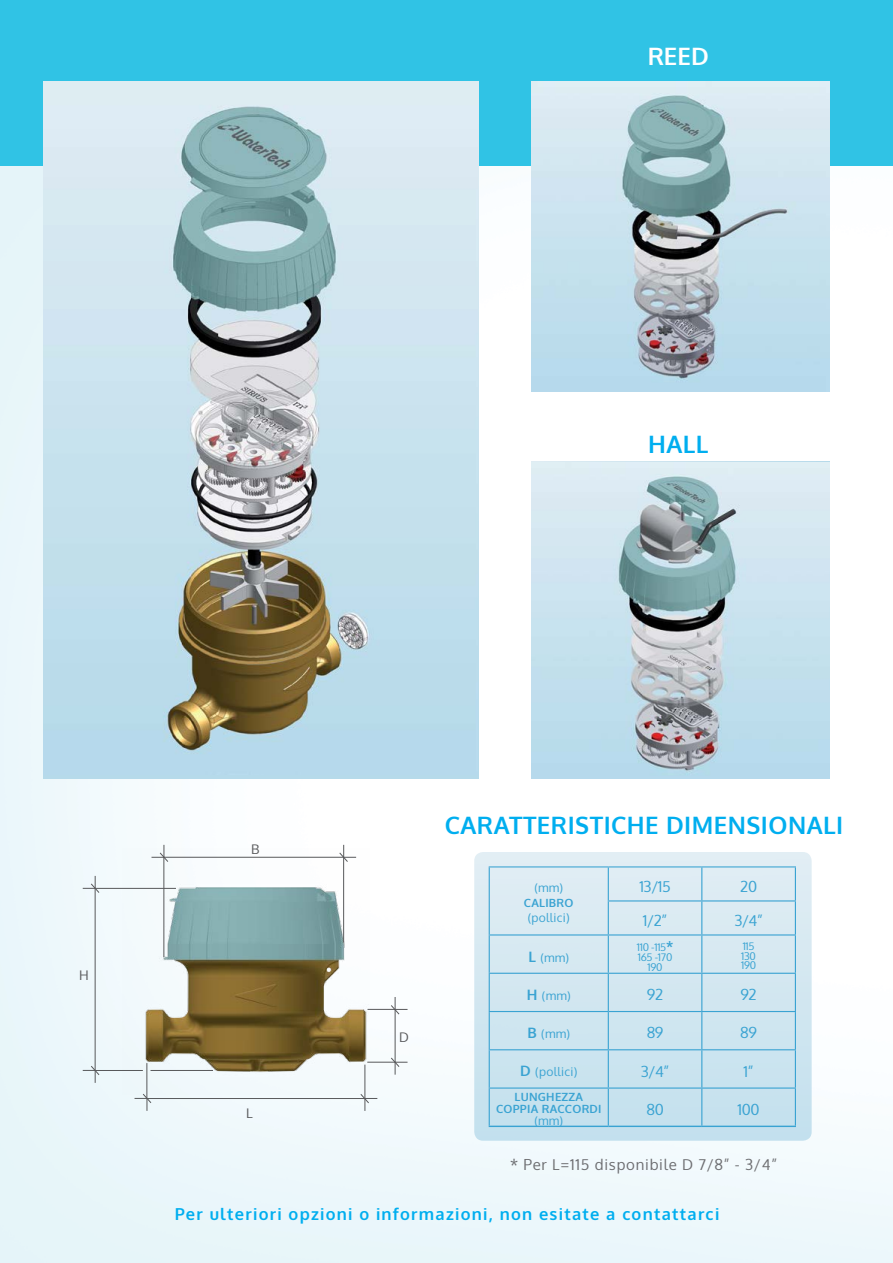
<style>
.page{position:relative;width:893px;height:1263px;background:#fff}
.page>*{position:absolute;margin:0;border:0;box-sizing:border-box;transform-origin:0 0}
.t1{font:700 24px "Oxygen";letter-spacing:.02em;color:#00aeef}
.t2{font:700 24px "Oxygen";color:#fff}
.t3{font:700 16.5px "Oxygen";letter-spacing:.075em;color:#00aeef}
.t4{font:15px "Oxygen";letter-spacing:-.025em;color:#3aa3d2}
.t5{font:15px "Oxygen";letter-spacing:.05em;color:#6d6e71}
.t6{font:13.35px "Oxygen";color:#58595b}
.t7{font:12px "Oxygen";letter-spacing:.025em;color:#3aa3d2}
.t8{font:700 11.25px/12px "Oxygen";letter-spacing:.025em;color:#3aa3d2;text-align:center}
.t9{font:10.5px/9.9px "Oxygen";letter-spacing:-.025em;color:#3aa3d2;text-align:center}
.s1{font-weight:700;font-size:14.4px}
.s2{font-weight:700;font-size:13.5px}
</style>
<div class="page">
<div style="left:0;top:0;width:893px;height:166px;background:#30c3e5"></div>
<div style="left:474px;top:852px;width:338px;height:289px;background:linear-gradient(to bottom,#e1edf4,#c0dfed);border-radius:9px"></div>
<hr style="left:489px;top:867px;width:1px;height:34px;background:#3aa3d2">
<hr style="left:608px;top:867px;width:1px;height:33px;background:#3aa3d2">
<hr style="left:701px;top:867px;width:1px;height:33px;background:#3aa3d2">
<hr style="left:795px;top:867px;width:1px;height:33px;background:#3aa3d2">
<hr style="left:489px;top:901px;width:1px;height:33px;background:#3aa3d2">
<hr style="left:608px;top:901px;width:1px;height:33px;background:#3aa3d2">
<hr style="left:701px;top:901px;width:1px;height:33px;background:#3aa3d2">
<hr style="left:795px;top:901px;width:1px;height:33px;background:#3aa3d2">
<hr style="left:608px;top:900px;width:94px;height:1px;background:#3aa3d2">
<hr style="left:702px;top:900px;width:94px;height:1px;background:#3aa3d2">
<hr style="left:489px;top:934px;width:119px;height:1px;background:#3aa3d2">
<hr style="left:489px;top:935px;width:1px;height:38px;background:#3aa3d2">
<hr style="left:608px;top:934px;width:94px;height:1px;background:#3aa3d2">
<hr style="left:608px;top:935px;width:1px;height:38px;background:#3aa3d2">
<hr style="left:702px;top:934px;width:94px;height:1px;background:#3aa3d2">
<hr style="left:701px;top:935px;width:1px;height:38px;background:#3aa3d2">
<hr style="left:795px;top:935px;width:1px;height:38px;background:#3aa3d2">
<hr style="left:489px;top:973px;width:119px;height:1px;background:#3aa3d2">
<hr style="left:489px;top:974px;width:1px;height:37px;background:#3aa3d2">
<hr style="left:608px;top:973px;width:94px;height:1px;background:#3aa3d2">
<hr style="left:608px;top:974px;width:1px;height:37px;background:#3aa3d2">
<hr style="left:702px;top:973px;width:94px;height:1px;background:#3aa3d2">
<hr style="left:701px;top:974px;width:1px;height:37px;background:#3aa3d2">
<hr style="left:795px;top:974px;width:1px;height:37px;background:#3aa3d2">
<hr style="left:489px;top:1011px;width:119px;height:1px;background:#3aa3d2">
<hr style="left:489px;top:1012px;width:1px;height:37px;background:#3aa3d2">
<hr style="left:608px;top:1011px;width:94px;height:1px;background:#3aa3d2">
<hr style="left:608px;top:1012px;width:1px;height:37px;background:#3aa3d2">
<hr style="left:702px;top:1011px;width:94px;height:1px;background:#3aa3d2">
<hr style="left:701px;top:1012px;width:1px;height:37px;background:#3aa3d2">
<hr style="left:795px;top:1012px;width:1px;height:37px;background:#3aa3d2">
<hr style="left:489px;top:1049px;width:119px;height:1px;background:#3aa3d2">
<hr style="left:489px;top:1050px;width:1px;height:37px;background:#3aa3d2">
<hr style="left:608px;top:1049px;width:94px;height:1px;background:#3aa3d2">
<hr style="left:608px;top:1050px;width:1px;height:37px;background:#3aa3d2">
<hr style="left:702px;top:1049px;width:94px;height:1px;background:#3aa3d2">
<hr style="left:701px;top:1050px;width:1px;height:37px;background:#3aa3d2">
<hr style="left:795px;top:1050px;width:1px;height:37px;background:#3aa3d2">
<hr style="left:489px;top:1087px;width:119px;height:2px;background:#3aa3d2">
<hr style="left:489px;top:1089px;width:1px;height:36px;background:#3aa3d2">
<hr style="left:608px;top:1087px;width:94px;height:2px;background:#3aa3d2">
<hr style="left:608px;top:1089px;width:1px;height:36px;background:#3aa3d2">
<hr style="left:702px;top:1087px;width:94px;height:2px;background:#3aa3d2">
<hr style="left:701px;top:1089px;width:1px;height:36px;background:#3aa3d2">
<hr style="left:795px;top:1089px;width:1px;height:36px;background:#3aa3d2">
<hr style="left:489px;top:866px;width:119px;height:1px;background:#3aa3d2">
<hr style="left:608px;top:866px;width:94px;height:1px;background:#3aa3d2">
<hr style="left:702px;top:866px;width:94px;height:1px;background:#3aa3d2">
<hr style="left:489px;top:1125px;width:119px;height:2px;background:#3aa3d2">
<hr style="left:608px;top:1125px;width:94px;height:2px;background:#3aa3d2">
<hr style="left:702px;top:1125px;width:94px;height:2px;background:#3aa3d2">
<img style="left:43px;top:82px;width:434px;height:693px">
<img style="left:531px;top:82px;width:298px;height:309px">
<img style="left:531px;top:463px;width:298px;height:315px">
<svg style="left:390px;top:1057px;width:18px;height:18px"></svg>
<svg style="left:390px;top:997px;width:18px;height:18px"></svg>
<svg style="left:83px;top:845px;width:294px;height:266px"></svg>
<h1 class="t2" style="left:648px;top:41px;width:62px">REED</h1>
<h1 class="t1" style="left:648px;top:430px;width:62px">HALL</h1>
<p class="t6" style="left:79px;top:965px;width:11px">H</p>
<p class="t6" style="left:251px;top:840px;width:10px">B</p>
<p class="t6" style="left:246px;top:1104px;width:8px">L</p>
<p class="t6" style="left:399px;top:1028px;width:11px">D</p>
<h1 class="t1" style="left:445px;top:810px;width:400px">CARATTERISTICHE DIMENSIONALI</h1>
<p class="t7" style="left:534px;top:879px;width:30px">(mm)</p>
<p class="t8" style="left:524px;top:898px;width:51px">CALIBRO</p>
<p class="t7" style="left:528px;top:910px;width:44px">(pollici)</p>
<p class="t4" style="left:639px;top:876px;width:33px">13/15</p>
<p class="t4" style="left:740px;top:876px;width:18px">20</p>
<p class="t4" style="left:643px;top:910px;width:26px">1/2”</p>
<p class="t4" style="left:734px;top:910px;width:30px">3/4”</p>
<p class="t7" style="left:528px;top:949px;width:42px"><span class="s1">L</span> (mm)</p>
<p class="t9" style="left:637px;top:942px;width:38px">110 -115<span class="s2">*<br></span>165 -170<br>190</p>
<p class="t9" style="left:741px;top:941px;width:17px;text-align:left">115<br>130<br>190</p>
<p class="t7" style="left:527px;top:987px;width:45px"><span class="s1">H</span> (mm)</p>
<p class="t4" style="left:647px;top:984px;width:18px">92</p>
<p class="t4" style="left:740px;top:984px;width:18px">92</p>
<p class="t7" style="left:527px;top:1025px;width:44px"><span class="s1">B</span> (mm)</p>
<p class="t4" style="left:647px;top:1023px;width:18px">89</p>
<p class="t4" style="left:740px;top:1023px;width:18px">89</p>
<p class="t7" style="left:520px;top:1064px;width:59px"><span class="s1">D</span> (pollici)</p>
<p class="t4" style="left:641px;top:1061px;width:30px">3/4”</p>
<p class="t4" style="left:744px;top:1061px;width:12px">1”</p>
<p class="t8" style="left:496px;top:1091px;width:107px">LUNGHEZZA<br>COPPIA RACCORDI</p>
<p class="t7" style="left:534px;top:1112px;width:30px">(mm)</p>
<p class="t4" style="left:646px;top:1099px;width:19px">80</p>
<p class="t4" style="left:738px;top:1099px;width:24px">100</p>
<p class="t5" style="left:510px;top:1155px;width:268px">* Per L=115 disponibile D 7/8” - 3/4”</p>
<p class="t3" style="left:175px;top:1203px;width:546px">Per ulteriori opzioni o informazioni, non esitate a contattarci</p>
</div>
